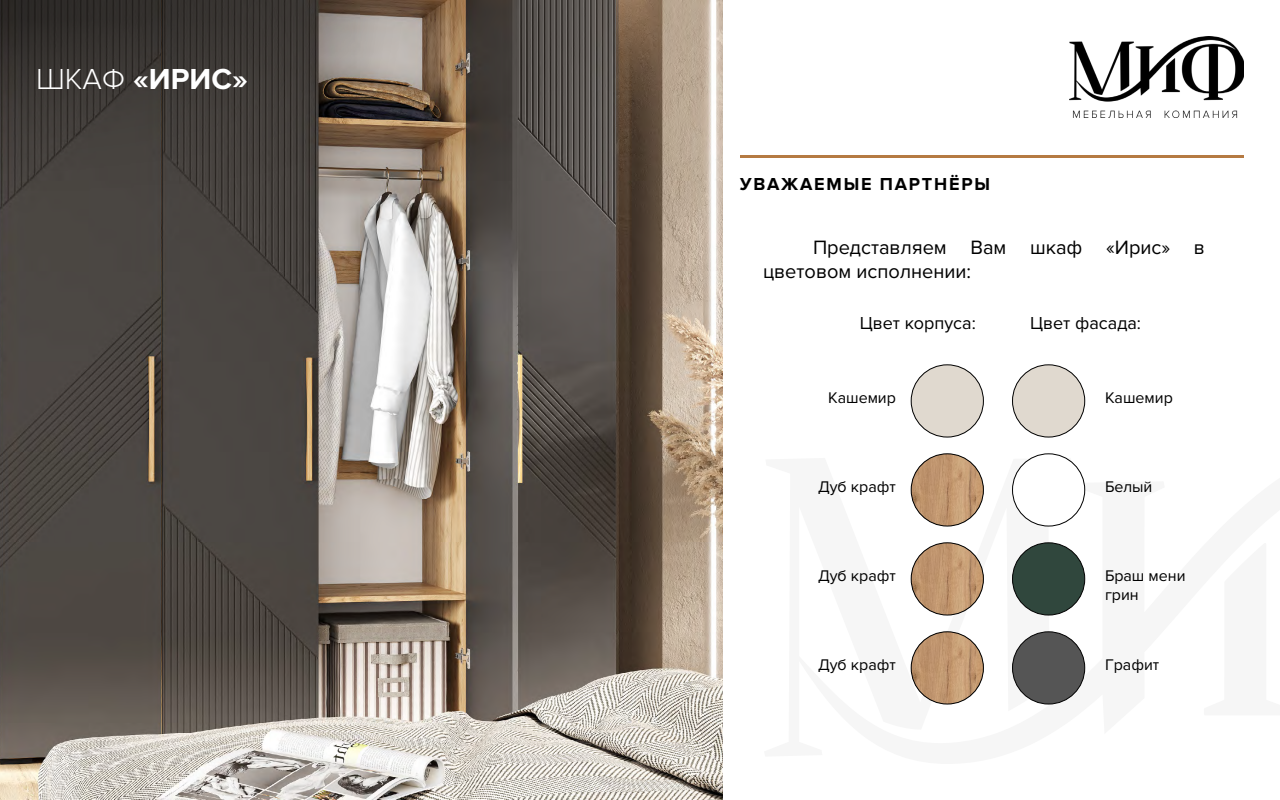
<style>
.page{position:relative;width:1280px;height:800px;background:#fff}
.page>*{position:absolute;margin:0;border:0;box-sizing:border-box;transform-origin:0 0}
.t1{font:700 30px "Proxima Nova";color:#fff}
.t2{font:20px/24px "Proxima Nova";color:#000}
.t3{font:18px "Proxima Nova";color:#000}
.t4{font:700 18px "Proxima Nova";letter-spacing:.1em;color:#000}
.t5{font:16px/19.2px "Proxima Nova";color:#000}
.s1{font-weight:300}
</style>
<div class="page">
<img style="left:0;top:0;width:723px;height:800px">
<svg style="left:0;top:0;width:444px;height:220px;background:#534c46"></svg>
<svg style="left:910px;top:430px;width:176px;height:275px"></svg>
<img style="left:1069px;top:36px;width:175px;height:81px">
<hr style="left:740px;top:155px;width:504px;height:3px;background:#b57a42">
<div style="left:1013px;top:543px;width:72px;height:72px;background:#30473d;border-radius:36px"></div>
<div style="left:1012px;top:542px;width:73px;height:73px;border:1px solid #000;border-radius:50%"></div>
<div style="left:911px;top:365px;width:72px;height:72px;background:#e0d9cf;border-radius:36px"></div>
<div style="left:911px;top:364px;width:73px;height:73px;border:1px solid #000;border-radius:50%"></div>
<div style="left:1013px;top:365px;width:72px;height:72px;background:#e0d9cf;border-radius:36px"></div>
<div style="left:1012px;top:364px;width:73px;height:73px;border:1px solid #000;border-radius:50%"></div>
<img style="left:911px;top:454px;width:72px;height:72px;border-radius:36px">
<div style="left:911px;top:453px;width:73px;height:73px;border:1px solid #000;border-radius:50%"></div>
<img style="left:911px;top:543px;width:72px;height:72px;border-radius:36px">
<div style="left:911px;top:542px;width:73px;height:73px;border:1px solid #000;border-radius:50%"></div>
<img style="left:911px;top:632px;width:72px;height:72px;border-radius:36px">
<div style="left:911px;top:631px;width:73px;height:73px;border:1px solid #000;border-radius:50%"></div>
<div style="left:1013px;top:632px;width:72px;height:72px;background:#555;border-radius:50%"></div>
<div style="left:1012px;top:631px;width:73px;height:73px;border:1px solid #000;border-radius:50%"></div>
<div style="left:1013px;top:454px;width:72px;height:72px;background:#fff;border-radius:50%"></div>
<div style="left:1012px;top:453px;width:73px;height:73px;border:1px solid #000;border-radius:50%"></div>
<h1 class="t1" style="left:36px;top:61px;width:213px"><span class="s1">ШКАФ</span> «ИРИС»</h1>
<p class="t4" style="left:740px;top:174px;width:252px">УВАЖАЕМЫЕ ПАРТНЁРЫ</p>
<p class="t2" style="left:763px;top:235px;width:443px;text-indent:50px">Представляем Вам шкаф «Ирис» в цветовом исполнении:</p>
<p class="t3" style="left:860px;top:313px;width:118px">Цвет корпуса:</p>
<p class="t3" style="left:1030px;top:313px;width:112px">Цвет фасада:</p>
<p class="t5" style="left:828px;top:388px;width:69px">Кашемир</p>
<p class="t5" style="left:1105px;top:388px;width:69px">Кашемир</p>
<p class="t5" style="left:818px;top:477px;width:79px">Дуб крафт</p>
<p class="t5" style="left:818px;top:566px;width:79px">Дуб крафт</p>
<p class="t5" style="left:1105px;top:477px;width:49px">Белый</p>
<p class="t5" style="left:1105px;top:566px;width:82px">Браш мени грин</p>
<p class="t5" style="left:818px;top:655px;width:79px">Дуб крафт</p>
<p class="t5" style="left:1105px;top:655px;width:56px">Графит</p>
</div>
